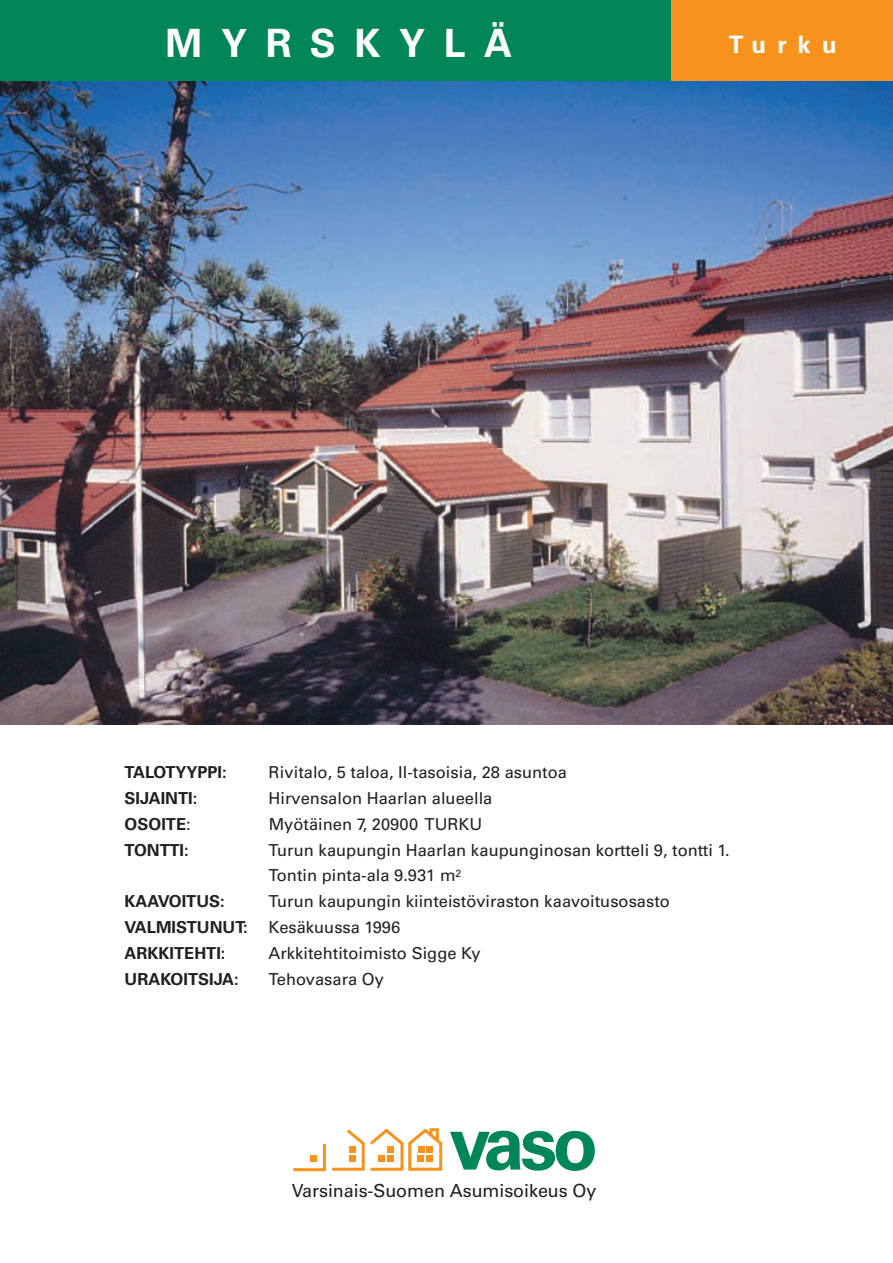
<style>
.page{position:relative;width:893px;height:1263px;background:#fff}
.page>*{position:absolute;margin:0;border:0;box-sizing:border-box;transform-origin:0 0}
.t1{font:700 74.85px "Univers";color:#008657}
.t2{font:700 39px "Univers";letter-spacing:.48em;color:#fff}
.t3{font:700 24px "Univers";letter-spacing:.46em;color:#fff}
.t4{font:18px "Univers";letter-spacing:-.005em;color:#231f20}
.t5{font:16.5px/26px "Univers";color:#231f20}
.t6{font:700 16.5px "Univers";color:#231f20}
.s1{font-weight:400}
</style>
<div class="page">
<img style="left:0;top:81px;width:893px;height:644px">
<div style="left:0;top:0;width:893px;height:81px;background:#f7931d"></div>
<div style="left:0;top:0;width:670px;height:81px;background:#008657"></div>
<svg style="left:293px;top:1128px;width:150px;height:44px"></svg>
<h2 class="t2" style="left:166px;top:29px;width:348px">MYRSKYLÄ</h2>
<h3 class="t3" style="left:729px;top:36px;width:109px">Turku</h3>
<p class="t6" style="left:125px;top:766px;width:104px">TALOTYYPPI:</p>
<p class="t5" style="left:269px;top:760px;width:300px">Rivitalo, 5 taloa, II-tasoisia, 28 asuntoa</p>
<p class="t6" style="left:125px;top:792px;width:74px">SIJAINTI:</p>
<p class="t5" style="left:269px;top:786px;width:225px">Hirvensalon Haarlan alueella</p>
<p class="t6" style="left:125px;top:818px;width:68px">OSOITE<span class="s1">:</span></p>
<p class="t5" style="left:269px;top:812px;width:215px">Myötäinen 7, 20900 TURKU</p>
<p class="t6" style="left:125px;top:844px;width:66px">TONTTI:</p>
<p class="t5" style="left:269px;top:838px;width:463px">Turun kaupungin Haarlan kaupunginosan kortteli 9, tontti 1.<br>Tontin pinta-ala 9.931 m<sup>2</sup></p>
<p class="t6" style="left:125px;top:895px;width:102px">KAAVOITUS:</p>
<p class="t5" style="left:269px;top:890px;width:403px">Turun kaupungin kiinteistöviraston kaavoitusosasto</p>
<p class="t6" style="left:125px;top:921px;width:125px">VALMISTUNUT:</p>
<p class="t5" style="left:269px;top:916px;width:133px">Kesäkuussa 1996</p>
<p class="t6" style="left:125px;top:947px;width:102px">ARKKITEHTI:</p>
<p class="t5" style="left:269px;top:942px;width:214px">Arkkitehtitoimisto Sigge Ky</p>
<p class="t6" style="left:125px;top:973px;width:116px">URAKOITSIJA:</p>
<p class="t5" style="left:269px;top:968px;width:117px">Tehovasara Oy</p>
<h1 class="t1" style="left:449px;top:1115px;width:150px">vaso</h1>
<p class="t4" style="left:292px;top:1184px;width:306px">Varsinais-Suomen Asumisoikeus Oy</p>
</div>
